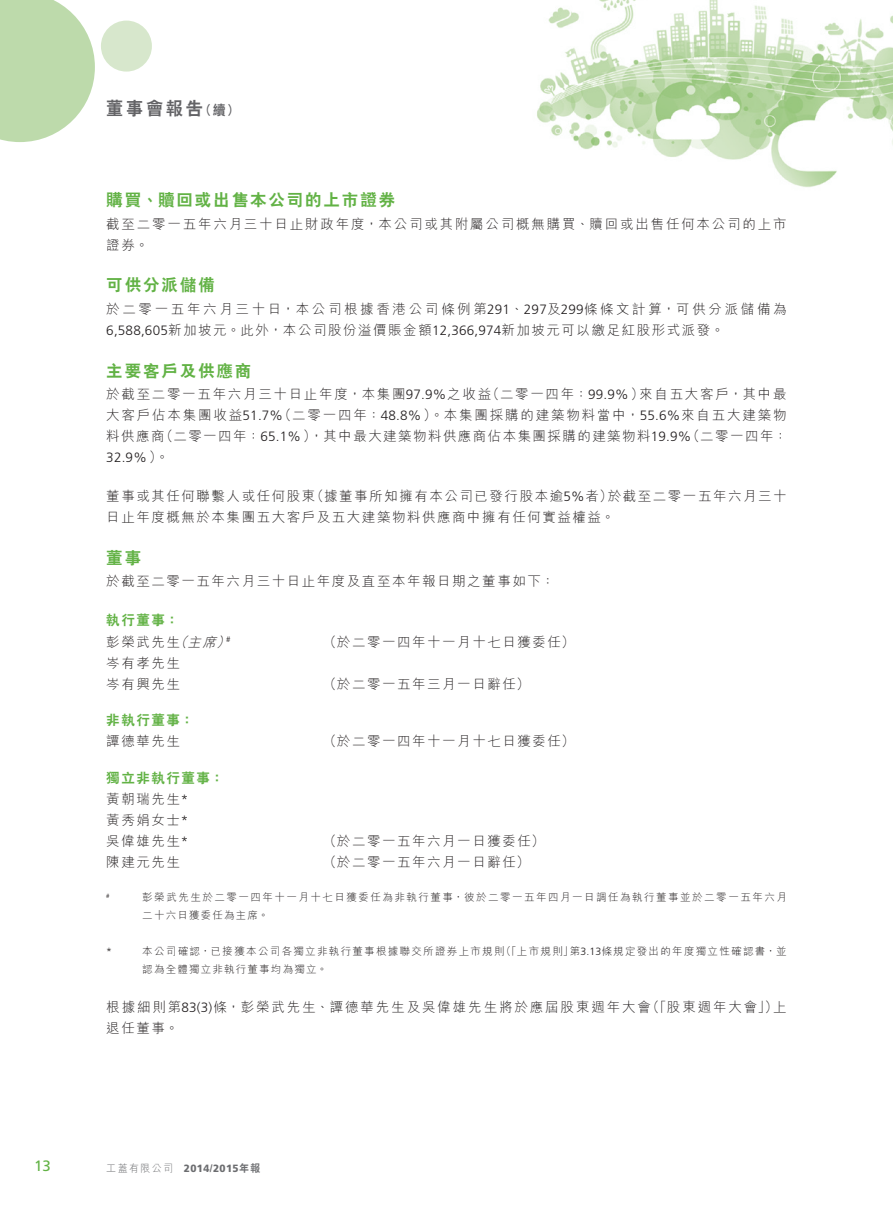
<style>
.page{position:relative;width:893px;height:1212px;background:#fff}
.page>*{position:absolute;margin:0;border:0;box-sizing:border-box;transform-origin:0 0}
.t1{font:800 18px "C Hei 2 HK";letter-spacing:.165em;color:#636366;scale:.95 1}
._03_H1{font:800 16.5px "C Hei 2 HK";letter-spacing:.115em;color:#62b245}
.t2{font:15px "Frutiger LT Std";color:#62b245}
._11_P0{font:300 13.5px/21px "M Hei HK";letter-spacing:.115em;color:#231f20}
._11_P0-2{font:300 13.5px/21px "M Hei HK";letter-spacing:.135em;color:#231f20}
._11_P0-3{font:300 13.5px/21px "M Hei HK";letter-spacing:.195em;color:#231f20}
._11_P0-4{font:300 13.5px/21px "M Hei HK";letter-spacing:.14em;color:#231f20}
._04___H2{font:800 13.5px "C Hei 2 HK";letter-spacing:.115em;color:#62b245}
._11_P0-5{font:italic 300 13.5px "M Hei HK";color:#231f20}
.t3{font:800 13.5px "C Hei 2 HK";color:#636366;scale:.95 1}
._21_IN0__Note{font:300 10.5px "M Hei HK";letter-spacing:.125em;color:#231f20}
._21_IN0__Note-2{font:300 10.5px "M Hei HK";letter-spacing:.145em;color:#231f20}
.t4{font:900 10.5px "Frutiger LT Std";letter-spacing:.04em;color:#6c6d70;scale:.95 1}
.t5{font:300 10.5px "M Hei HK";letter-spacing:.14em;color:#6c6d70;scale:.95 1}
._21_IN0__Note-3{font:300 10.5px "Frutiger LT Std";color:#231f20}
._11_P0-6{font:300 7.8px "Frutiger LT Std";color:#231f20}
._21_IN0__Note-4{font:300 6.15px "Frutiger LT Std";color:#231f20}
.s1{font-family:"Frutiger LT Std"}
.s2{font-family:"C Hei 2 HK";font-weight:800}
</style>
<div class="page">
<img style="left:101px;top:0;width:792px;height:187px">
<svg style="left:0;top:0;width:95px;height:142px;background:#c6dfb7"></svg>
<div style="left:101px;top:21px;width:51px;height:51px;background:#d7e7cc;border-radius:50%"></div>
<p class="t2" style="left:34px;top:1157px;width:18px">13</p>
<h1 class="t1" style="left:106px;top:96px;width:103px">董事會報告</h1>
<p class="t3" style="left:199px;top:101px;width:44px">（續(</p>
<p class="_03_H1" style="left:106px;top:189px;width:290px">購買、贖回或出售本公司的上市證券</p>
<p class="_11_P0-2" style="left:106px;top:213px;width:682px">截至二零一五年六月三十日止財政年度，本公司或其附屬公司概無購買、贖回或出售任何本公司的上市證券。</p>
<p class="_03_H1" style="left:106px;top:274px;width:110px">可供分派儲備</p>
<p class="_11_P0-3" style="left:106px;top:298px;width:682px">於二零一五年六月三十日，本公司根據香港公司條例第<span class="s1">291</span>、<span class="s1">297</span>及<span class="s1">299</span>條條文計算，可供分派儲備為<br><span class="s1">6,588,605</span>新加坡元。此外，本公司股份溢價賬金額<span class="s1">12,366,974</span>新加坡元可以繳足紅股形式派發。</p>
<p class="_03_H1" style="left:106px;top:359px;width:147px">主要客戶及供應商</p>
<p class="_11_P0" style="left:639px;top:383px;width:149px">來自五大客戶，其中最</p>
<p class="_11_P0" style="left:486px;top:383px;width:159px">（二零一四年：<span class="s1">99.9%</span>）</p>
<p class="_11_P0-2" style="left:278px;top:383px;width:510px;text-indent:-172px">於截至二零一五年六月三十日止年度，本集團<span class="s1">97.9%</span>之收益<br>（二零一四年：<span class="s1">48.8%</span>）。本集團採購的建築物料當中，<span class="s1">55.6%</span>來自五大建築物</p>
<p class="_11_P0-2" style="left:106px;top:404px;width:178px">大客戶佔本集團收益<span class="s1">51.7%</span></p>
<p class="_11_P0" style="left:160px;top:425px;width:533px">（二零一四年：<span class="s1">65.1%</span> ，）其中最大建築物料供應商佔本集團採購的建築物料<span class="s1">19.9%</span></p>
<p class="_11_P0" style="left:687px;top:425px;width:102px">（二零一四年：</p>
<p class="_11_P0" style="left:106px;top:425px;width:64px">料供應商<br><span class="s1">32.9%</span> 。(</p>
<p class="_11_P0" style="left:310px;top:485px;width:304px">（據董事所知擁有本公司已發行股本逾<span class="s1">5%</span>者）</p>
<p class="_11_P0" style="left:106px;top:485px;width:510px">董事或其任何聯繫人或任何股東<br>日止年度概無於本集團五大客戶及五大建築物料供應商中擁有任何實益權益。</p>
<p class="_03_H1" style="left:106px;top:547px;width:36px">董事</p>
<p class="_11_P0" style="left:106px;top:570px;width:450px">於截至二零一五年六月三十日止年度及直至本年報日期之董事如下：</p>
<p class="_04___H2" style="left:106px;top:611px;width:74px">執行董事：</p>
<p class="_11_P0" style="left:323px;top:630px;width:253px">（於二零一四年十一月十七日獲委任(</p>
<p class="_11_P0" style="left:608px;top:485px;width:180px">於截至二零一五年六月三十</p>
<p class="_11_P0-5" style="left:174px;top:632px;width:20px">（</p>
<p class="_11_P0-5" style="left:216px;top:632px;width:20px">）</p>
<p class="_11_P0" style="left:106px;top:630px;width:75px">彭榮武先生</p>
<p class="_11_P0" style="left:106px;top:652px;width:75px">岑有孝先生</p>
<p class="_11_P0-5" style="left:187px;top:632px;width:35px">主席</p>
<p class="_11_P0-6" style="left:226px;top:635px;width:6px">#</p>
<p class="_11_P0" style="left:106px;top:673px;width:75px">岑有興先生</p>
<p class="_04___H2" style="left:106px;top:711px;width:89px">非執行董事：</p>
<p class="_11_P0" style="left:106px;top:730px;width:75px">譚德華先生</p>
<p class="_04___H2" style="left:106px;top:768px;width:119px">獨立非執行董事：</p>
<p class="_11_P0" style="left:106px;top:788px;width:84px">黃朝瑞先生<span class="s1">*</span></p>
<p class="_11_P0" style="left:106px;top:809px;width:84px">黃秀娟女士<span class="s1">*</span></p>
<p class="_11_P0" style="left:106px;top:830px;width:84px">吳偉雄先生<span class="s1">*</span></p>
<p class="_11_P0" style="left:323px;top:673px;width:208px">（於二零一五年三月一日辭任(</p>
<p class="_11_P0" style="left:323px;top:730px;width:253px">（於二零一四年十一月十七日獲委任(</p>
<p class="_11_P0" style="left:323px;top:830px;width:223px">（於二零一五年六月一日獲委任(</p>
<p class="_11_P0" style="left:323px;top:851px;width:208px">（於二零一五年六月一日辭任(</p>
<p class="_11_P0" style="left:106px;top:851px;width:75px">陳建元先生</p>
<p class="_21_IN0__Note-2" style="left:142px;top:890px;width:646px">彭榮武先生於二零一四年十一月十七日獲委任為非執行董事，彼於二零一五年四月一日調任為執行董事並於二零一五年六月</p>
<p class="_21_IN0__Note-4" style="left:106px;top:892px;width:5px">#</p>
<p class="_21_IN0__Note-3" style="left:106px;top:945px;width:7px">*</p>
<p class="_21_IN0__Note" style="left:142px;top:908px;width:128px">二十六日獲委任為主席。</p>
<p class="_21_IN0__Note" style="left:501px;top:944px;width:74px">（「上市規則」</p>
<p class="_21_IN0__Note" style="left:570px;top:944px;width:218px">第<span class="s1">3.13</span>條規定發出的年度獨立性確認書，並</p>
<p class="_21_IN0__Note" style="left:142px;top:944px;width:364px">本公司確認，已接獲本公司各獨立非執行董事根據聯交所證券上市規則</p>
<p class="_21_IN0__Note" style="left:142px;top:962px;width:186px">認為全體獨立非執行董事均為獨立。</p>
<p class="_11_P0" style="left:646px;top:996px;width:133px">（「股東週年大會」）</p>
<p class="_11_P0-4" style="left:106px;top:996px;width:546px">根據細則第<span class="s1">83</span> 條<span class="s1">)3(</span> ，彭榮武先生、譚德華先生及吳偉雄先生將於應屆股東週年大會退任董事。</p>
<p class="_11_P0" style="left:773px;top:996px;width:15px">上</p>
<p class="t5" style="left:106px;top:1161px;width:72px">工蓋有限公司</p>
<p class="t4" style="left:184px;top:1162px;width:82px">2014<span class="s2">/</span>2015<span class="s2">年報</span></p>
</div>
